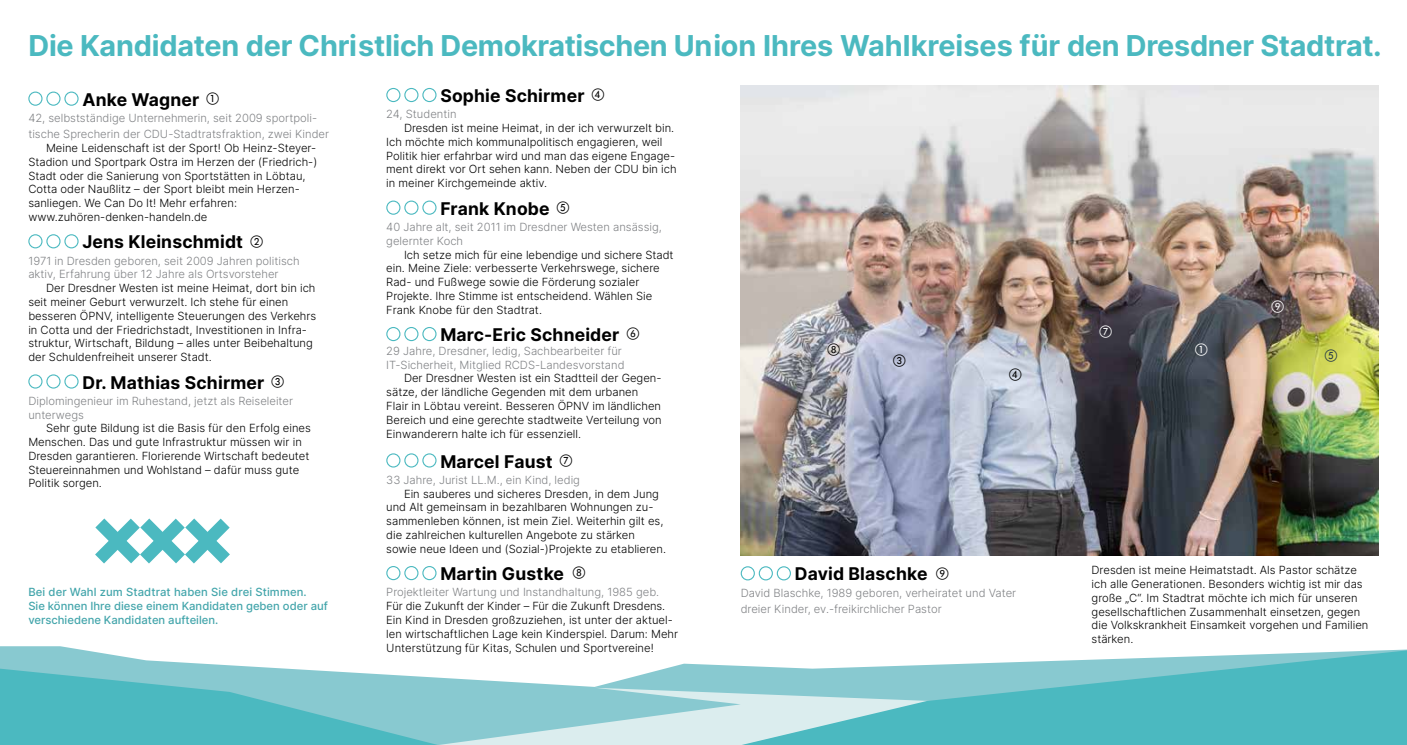
<style>
.page{position:relative;width:1407px;height:745px;background:#fff}
.page>*{position:absolute;margin:0;border:0;box-sizing:border-box;transform-origin:0 0}
.t1{font:700 28.75px "Inter";letter-spacing:-.01em;color:#4bb9c0}
.t2{font:700 17.5px "Inter";letter-spacing:.01em;color:#000}
.t3{font:12.5px "European Pi One";color:#fff}
.t4{font:12.5px "European Pi One";color:#000}
.t5{font:12.5px "European Pi One";color:#253948}
.t6{font:300 11.25px/13.8px "Inter";color:#000}
.t7{font:300 11.25px/13.8px "Inter";color:#808285}
.t8{font:500 11.25px/13.8px "Inter";color:#43a5ab}
</style>
<div class="page">
<svg style="left:0;top:543px;width:1379px;height:122px"></svg>
<svg style="left:395px;top:663px;width:269px;height:81px;fill:#88c9d0"></svg>
<svg style="left:664px;top:598px;width:743px;height:146px"></svg>
<svg style="left:0;top:665px;width:455px;height:79px"></svg>
<div style="left:28px;top:91px;width:15px;height:15px;border:1px solid #4bb9c0;border-radius:50%"></div>
<div style="left:46px;top:91px;width:15px;height:15px;border:1px solid #4bb9c0;border-radius:50%"></div>
<div style="left:64px;top:91px;width:15px;height:15px;border:1px solid #4bb9c0;border-radius:50%"></div>
<div style="left:28px;top:234px;width:15px;height:14px;border:1px solid #4bb9c0;border-radius:50%"></div>
<div style="left:46px;top:234px;width:15px;height:14px;border:1px solid #4bb9c0;border-radius:50%"></div>
<div style="left:64px;top:234px;width:15px;height:14px;border:1px solid #4bb9c0;border-radius:50%"></div>
<div style="left:28px;top:374px;width:15px;height:14px;border:1px solid #4bb9c0;border-radius:50%"></div>
<div style="left:46px;top:374px;width:15px;height:14px;border:1px solid #4bb9c0;border-radius:50%"></div>
<div style="left:64px;top:374px;width:15px;height:14px;border:1px solid #4bb9c0;border-radius:50%"></div>
<div style="left:386px;top:88px;width:14px;height:14px;border:1px solid #4bb9c0;border-radius:50%"></div>
<div style="left:404px;top:88px;width:14px;height:14px;border:1px solid #4bb9c0;border-radius:50%"></div>
<div style="left:422px;top:88px;width:14px;height:14px;border:1px solid #4bb9c0;border-radius:50%"></div>
<div style="left:386px;top:200px;width:14px;height:14px;border:1px solid #4bb9c0;border-radius:50%"></div>
<div style="left:404px;top:200px;width:14px;height:14px;border:1px solid #4bb9c0;border-radius:50%"></div>
<div style="left:422px;top:200px;width:14px;height:14px;border:1px solid #4bb9c0;border-radius:50%"></div>
<div style="left:386px;top:327px;width:14px;height:14px;border:1px solid #4bb9c0;border-radius:50%"></div>
<div style="left:404px;top:327px;width:14px;height:14px;border:1px solid #4bb9c0;border-radius:50%"></div>
<div style="left:422px;top:327px;width:14px;height:14px;border:1px solid #4bb9c0;border-radius:50%"></div>
<div style="left:386px;top:453px;width:14px;height:14px;border:1px solid #4bb9c0;border-radius:50%"></div>
<div style="left:404px;top:453px;width:14px;height:14px;border:1px solid #4bb9c0;border-radius:50%"></div>
<div style="left:422px;top:453px;width:14px;height:14px;border:1px solid #4bb9c0;border-radius:50%"></div>
<div style="left:386px;top:565px;width:14px;height:14px;border:1px solid #4bb9c0;border-radius:50%"></div>
<div style="left:404px;top:565px;width:14px;height:14px;border:1px solid #4bb9c0;border-radius:50%"></div>
<div style="left:422px;top:565px;width:14px;height:14px;border:1px solid #4bb9c0;border-radius:50%"></div>
<div style="left:741px;top:566px;width:14px;height:14px;border:1px solid #4bb9c0;border-radius:50%"></div>
<div style="left:759px;top:566px;width:14px;height:14px;border:1px solid #4bb9c0;border-radius:50%"></div>
<div style="left:777px;top:566px;width:14px;height:14px;border:1px solid #4bb9c0;border-radius:50%"></div>
<svg style="left:95px;top:518px;width:135px;height:45px"></svg>
<img style="left:741px;top:85px;width:637px;height:470px">
<h1 class="t1" style="left:28px;top:24px;width:1355px">Die Kandidaten der Christlich Demokratischen Union Ihres Wahlkreises für den Dresdner Stadtrat.</h1>
<h2 class="t2" style="left:82px;top:86px;width:138px">Anke Wagner <sup>A</sup></h2>
<p class="t7" style="left:28px;top:110px;width:302px;line-height:16.2px">42, selbstständige Unternehmerin, seit 2009 sportpoli&shy;tische Sprecherin der CDU-Stadtratsfraktion, zwei Kinder</p>
<p class="t6" style="left:28px;top:141px;width:290px;text-indent:18px">Meine Leidenschaft ist der Sport! Ob Heinz-Steyer-Stadion und Sportpark Ostra im Herzen der (Friedrich-)<br>Stadt oder die Sanierung von Sportstätten in Löbtau, Cotta oder Naußlitz – der Sport bleibt mein Herzen&shy;sanliegen. We Can Do It! Mehr erfahren: www.zuhören-denken-handeln.de</p>
<h2 class="t2" style="left:82px;top:229px;width:182px">Jens Kleinschmidt <sup>B</sup></h2>
<p class="t7" style="left:28px;top:253px;width:273px">1971 in Dresden geboren, seit 2009 Jahren politisch aktiv, Erfahrung über 12 Jahre als Ortsvorsteher</p>
<p class="t6" style="left:28px;top:281px;width:289px;text-indent:18px">Der Dresdner Westen ist meine Heimat, dort bin ich seit meiner Geburt verwurzelt. Ich stehe für einen besseren ÖPNV, intelligente Steuerungen des Verkehrs in Cotta und der Friedrichstadt, Investitionen in Infra&shy;struktur, Wirtschaft, Bildung – alles unter Beibehaltung der Schuldenfreiheit unserer Stadt.</p>
<h2 class="t2" style="left:82px;top:369px;width:203px">Dr. Mathias Schirmer <sup>C</sup></h2>
<p class="t7" style="left:28px;top:393px;width:266px">Diplomingenieur im Ruhestand, jetzt als Reiseleiter unterwegs</p>
<p class="t6" style="left:28px;top:421px;width:284px;text-indent:18px">Sehr gute Bildung ist die Basis für den Erfolg eines Menschen. Das und gute Infrastruktur müssen wir in Dresden garantieren. Florierende Wirtschaft bedeutet Steuereinnahmen und Wohlstand – dafür muss gute Politik sorgen.</p>
<p class="t8" style="left:28px;top:584px;width:301px">Bei der Wahl zum Stadtrat haben Sie drei Stimmen.<br>Sie können Ihre diese einem Kandidaten geben oder auf verschiedene Kandidaten aufteilen.</p>
<h2 class="t2" style="left:440px;top:83px;width:165px">Sophie Schirmer <sup>D</sup></h2>
<p class="t7" style="left:386px;top:107px;width:72px">24, Studentin</p>
<p class="t6" style="left:386px;top:121px;width:292px;text-indent:18px">Dresden ist meine Heimat, in der ich verwurzelt bin.<br>Ich möchte mich kommunalpolitisch engagieren, weil Politik hier erfahrbar wird und man das eigene Engage&shy;ment direkt vor Ort sehen kann. Neben der CDU bin ich in meiner Kirchgemeinde aktiv.</p>
<h2 class="t2" style="left:440px;top:195px;width:131px">Frank Knobe <sup>E</sup></h2>
<p class="t7" style="left:386px;top:220px;width:277px">40 Jahre alt, seit 2011 im Dresdner Westen ansässig, gelernter Koch</p>
<p class="t6" style="left:386px;top:247px;width:289px;text-indent:18px">Ich setze mich für eine lebendige und sichere Stadt ein. Meine Ziele: verbesserte Verkehrswege, sichere Rad- und Fußwege sowie die Förderung sozialer Projekte. Ihre Stimme ist entscheidend. Wählen Sie Frank Knobe für den Stadtrat.</p>
<h2 class="t2" style="left:440px;top:321px;width:200px">Marc-Eric Schneider <sup>F</sup></h2>
<p class="t7" style="left:386px;top:343px;width:240px">29 Jahre, Dresdner, ledig, Sachbearbeiter für<br>IT-Sicherheit, Mitglied RCDS-Landesvorstand</p>
<p class="t6" style="left:386px;top:371px;width:277px;text-indent:18px">Der Dresdner Westen ist ein Stadtteil der Gegen&shy;sätze, der ländliche Gegenden mit dem urbanen Flair in Löbtau vereint. Besseren ÖPNV im ländlichen Bereich und eine gerechte stadtweite Verteilung von Einwanderern halte ich für essenziell.</p>
<h2 class="t2" style="left:440px;top:448px;width:133px">Marcel Faust <sup>G</sup></h2>
<p class="t7" style="left:386px;top:472px;width:195px">33 Jahre, Jurist LL.M., ein Kind, ledig</p>
<p class="t6" style="left:386px;top:486px;width:281px;text-indent:18px">Ein sauberes und sicheres Dresden, in dem Jung und Alt gemeinsam in bezahlbaren Wohnungen zu&shy;sammenleben können, ist mein Ziel. Weiterhin gilt es, die zahlreichen kulturellen Angebote zu stärken sowie neue Ideen und (Sozial-)Projekte zu etablieren.</p>
<h2 class="t2" style="left:440px;top:560px;width:146px">Martin Gustke <sup>H</sup></h2>
<p class="t7" style="left:386px;top:585px;width:274px">Projektleiter Wartung und Instandhaltung, 1985 geb.</p>
<p class="t6" style="left:386px;top:598px;width:293px">Für die Zukunft der Kinder – Für die Zukunft Dresdens.<br>Ein Kind in Dresden großzuziehen, ist unter der aktuel&shy;len wirtschaftlichen Lage kein Kinderspiel. Darum: Mehr Unterstützung für Kitas, Schulen und Sportvereine!</p>
<p class="t3" style="left:1099px;top:324px;width:14px">G</p>
<p class="t4" style="left:827px;top:342px;width:14px">H</p>
<p class="t3" style="left:1195px;top:342px;width:14px">A</p>
<p class="t4" style="left:893px;top:354px;width:14px">C</p>
<p class="t4" style="left:1009px;top:367px;width:14px">D</p>
<p class="t3" style="left:1271px;top:300px;width:14px">I</p>
<p class="t5" style="left:1324px;top:348px;width:14px">E</p>
<h2 class="t2" style="left:795px;top:560px;width:155px">David Blaschke <sup>I</sup></h2>
<p class="t7" style="left:741px;top:584px;width:277px;line-height:16.2px">David Blaschke, 1989 geboren, verheiratet und Vater dreier Kinder, ev.-freikirchlicher Pastor</p>
<p class="t6" style="left:1091px;top:563px;width:278px">Dresden ist meine Heimatstadt. Als Pastor schätze ich alle Generationen. Besonders wichtig ist mir das große „C“. Im Stadtrat möchte ich mich für unseren gesellschaftlichen Zusammenhalt einsetzen, gegen die Volkskrankheit Einsamkeit vorgehen und Familien stärken.</p>
</div>
